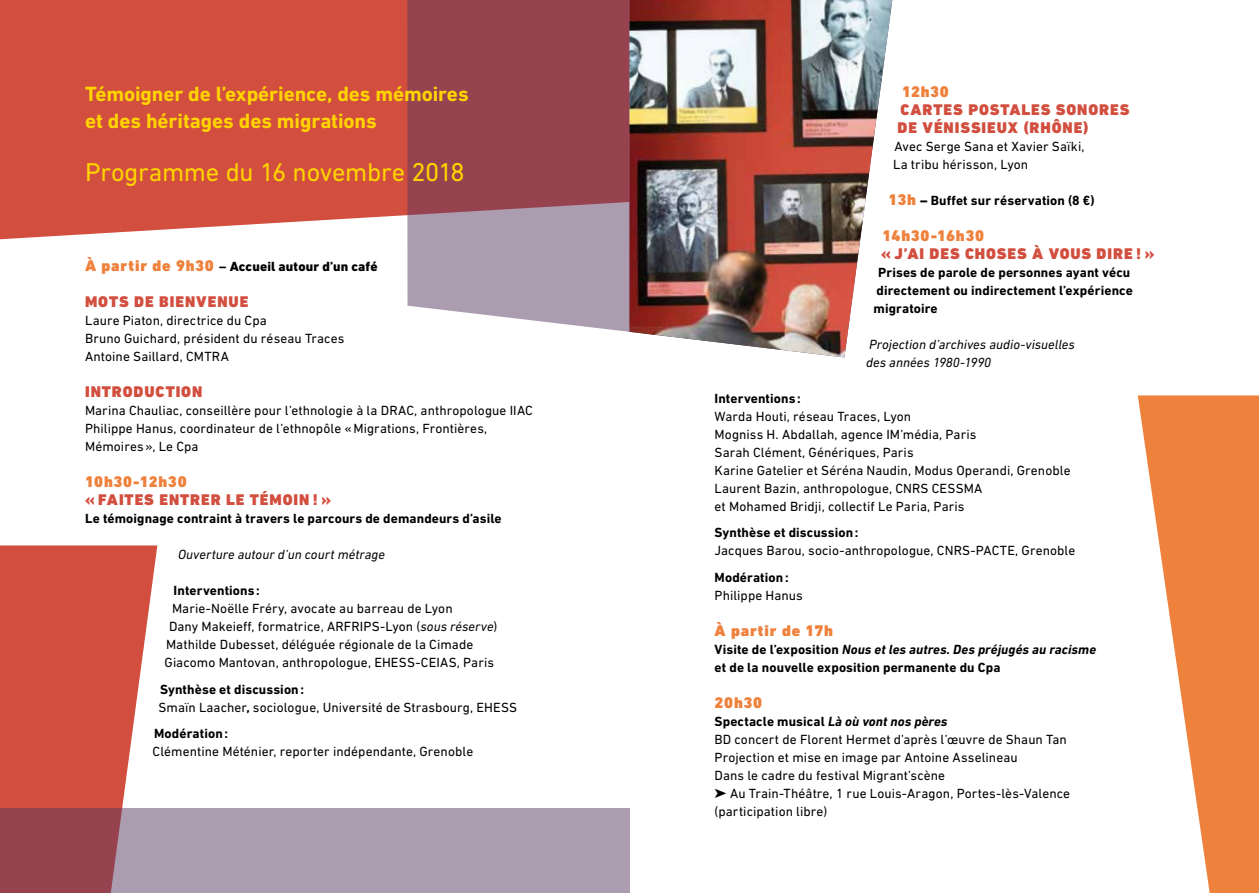
<style>
.page{position:relative;width:1259px;height:893px;background:#fff}
.page>*{position:absolute;margin:0;border:0;box-sizing:border-box;transform-origin:0 0}
.t1{font:26.25px "DIN Next LT Pro";letter-spacing:-.01em;color:#ffd400}
.t2{font:700 21px "DIN Next LT Pro";letter-spacing:-.005em;color:#ffd400}
.t3{font:900 15.75px "DIN Next LT Pro";letter-spacing:.06em;color:#d24e3e}
.t4{font:900 15.75px "DIN Next LT Pro";letter-spacing:.045em;color:#ee813c}
.t5{font:13.5px/18px "DIN Next LT Pro";letter-spacing:.005em;color:#000}
.t6{font:700 13.5px/18px "DIN Next LT Pro";letter-spacing:.01em;color:#000}
.t7{font:italic 13.5px/18px "DIN Next LT Pro";letter-spacing:.005em;color:#000}
.t8{font:italic 700 13.5px "DIN Next LT Pro";letter-spacing:.005em;color:#000}
.t9{font:800 13.5px "DIN Next LT Pro";letter-spacing:.01em;color:#000}
.s1{font-weight:900;font-size:15.75px;color:#ee813c}
.s2{font-weight:700}
.s3{font-style:italic}
.s4{font-weight:800}
.s5{font-style:normal}
</style>
<div class="page">
<div style="left:0;top:0;width:407px;height:239px;background:#d24e3e"></div>
<svg style="left:407px;top:0;width:222px;height:332px;background:#a26876"></svg>
<svg style="left:0;top:545px;width:157px;height:263px;background:#d76153"></svg>
<svg style="left:0;top:808px;width:629px;height:85px;background:#a78b9e"></svg>
<img style="left:629px;top:0;width:263px;height:357px">
<svg style="left:1137px;top:395px;width:122px;height:498px;fill:#ee813c"></svg>
<p class="t2" style="left:85px;top:81px;width:385px">Témoigner de l’expérience, des mémoires</p>
<p class="t2" style="left:85px;top:108px;width:293px">et des héritages des migrations</p>
<p class="t1" style="left:85px;top:156px;width:381px">Programme du 16 novembre 2018</p>
<p class="t9" style="left:85px;top:259px;width:294px"><span class="s1">À partir de 9h30</span> <span class="s2">–</span> Accueil autour d’un café</p>
<p class="t3" style="left:85px;top:292px;width:165px">MOTS DE BIENVENUE</p>
<p class="t5" style="left:85px;top:311px;width:183px">Laure Piaton, directrice du Cpa</p>
<p class="t5" style="left:85px;top:329px;width:261px">Bruno Guichard, président du réseau Traces</p>
<p class="t5" style="left:85px;top:347px;width:145px">Antoine Saillard, CMTRA</p>
<p class="t3" style="left:85px;top:382px;width:119px">INTRODUCTION</p>
<p class="t5" style="left:85px;top:401px;width:449px">Marina Chauliac, conseillère pour l’ethnologie à la DRAC, anthropologue IIAC</p>
<p class="t5" style="left:85px;top:419px;width:404px">Philippe Hanus, coordinateur de l’ethnopôle «Migrations, Frontières,<br>Mémoires», Le Cpa</p>
<p class="t4" style="left:85px;top:472px;width:103px">10h30-12h30</p>
<p class="t3" style="left:85px;top:490px;width:247px">« FAITES ENTRER LE TÉMOIN ! »</p>
<p class="t6" style="left:85px;top:510px;width:418px">Le témoignage contraint à travers le parcours de demandeurs d’asile</p>
<p class="t7" style="left:178px;top:545px;width:208px">Ouverture autour d’un court métrage</p>
<p class="t6" style="left:174px;top:582px;width:88px">Interventions:</p>
<p class="t5" style="left:172px;top:599px;width:282px">Marie-Noëlle Fréry, avocate au barreau de Lyon</p>
<p class="t5" style="left:169px;top:617px;width:329px">Dany Makeieff, formatrice, ARFRIPS-Lyon (<span class="s3">sous réserve</span>)</p>
<p class="t5" style="left:166px;top:635px;width:309px">Mathilde Dubesset, déléguée régionale de la Cimade</p>
<p class="t5" style="left:165px;top:653px;width:331px">Giacomo Mantovan, anthropologue, EHESS-CEIAS, Paris</p>
<p class="t5" style="left:159px;top:680px;width:360px"><span class="s2">Synthèse et discussion:<br></span>Smaïn Laacher<span class="s2">,</span> sociologue, Université de Strasbourg, EHESS</p>
<p class="t5" style="left:153px;top:724px;width:322px"><span class="s2">Modération:<br></span>Clémentine Méténier, reporter indépendante, Grenoble</p>
<p class="t4" style="left:902px;top:82px;width:48px">12h30</p>
<p class="t3" style="left:900px;top:100px;width:230px">CARTES POSTALES SONORES</p>
<p class="t3" style="left:897px;top:118px;width:193px">DE VÉNISSIEUX (RHÔNE)</p>
<p class="t5" style="left:893px;top:137px;width:193px">Avec Serge Sana et Xavier Saïki,<br>La tribu hérisson, Lyon</p>
<p class="t6" style="left:888px;top:191px;width:207px"><span class="s1">13h</span> <span class="s4">–</span> Buffet sur réservation (8 €)</p>
<p class="t4" style="left:882px;top:226px;width:103px">14h30-16h30</p>
<p class="t3" style="left:881px;top:244px;width:275px">« J’AI DES CHOSES À VOUS DIRE ! »</p>
<p class="t6" style="left:878px;top:263px;width:254px">Prises de parole de personnes ayant vécu</p>
<p class="t6" style="left:873px;top:281px;width:261px">directement ou indirectement l’expérience migratoire</p>
<p class="t7" style="left:866px;top:335px;width:210px">Projection d’archives audio-visuelles des années 1980-1990</p>
<p class="t5" style="left:714px;top:389px;width:263px"><span class="s2">Interventions:<br></span>Warda Houti, réseau Traces, Lyon<br>Mogniss H. Abdallah, agence IM’média, Paris</p>
<p class="t5" style="left:714px;top:443px;width:357px">Sarah Clément, Génériques, Paris<br>Karine Gatelier et Séréna Naudin, Modus Operandi, Grenoble Laurent Bazin, anthropologue, CNRS CESSMA<br>et Mohamed Bridji, collectif Le Paria, Paris</p>
<p class="t5" style="left:714px;top:524px;width:362px"><span class="s2">Synthèse et discussion:<br></span>Jacques Barou, socio-anthropologue, CNRS-PACTE, Grenoble</p>
<p class="t5" style="left:714px;top:568px;width:90px"><span class="s2">Modération:<br></span>Philippe Hanus</p>
<p class="t4" style="left:714px;top:621px;width:120px">À partir de 17h</p>
<p class="t8" style="left:714px;top:641px;width:383px"><span class="s5">Visite de l’exposition</span> Nous et les autres. Des préjugés au racisme</p>
<p class="t6" style="left:714px;top:658px;width:287px">et de la nouvelle exposition permanente du Cpa</p>
<p class="t4" style="left:714px;top:693px;width:49px">20h30</p>
<p class="t6" style="left:714px;top:712px;width:234px">Spectacle musical <span class="s3">Là où vont nos pères</span></p>
<p class="t5" style="left:714px;top:730px;width:354px">BD concert de Florent Hermet d’après l’œuvre de Shaun Tan</p>
<p class="t5" style="left:714px;top:748px;width:305px">Projection et mise en image par Antoine Asselineau</p>
<p class="t5" style="left:714px;top:766px;width:232px">Dans le cadre du festival Migrant’scène</p>
<p class="t5" style="left:714px;top:784px;width:357px">➤ Au Train-Théâtre, 1 rue Louis-Aragon, Portes-lès-Valence (participation libre)</p>
</div>
